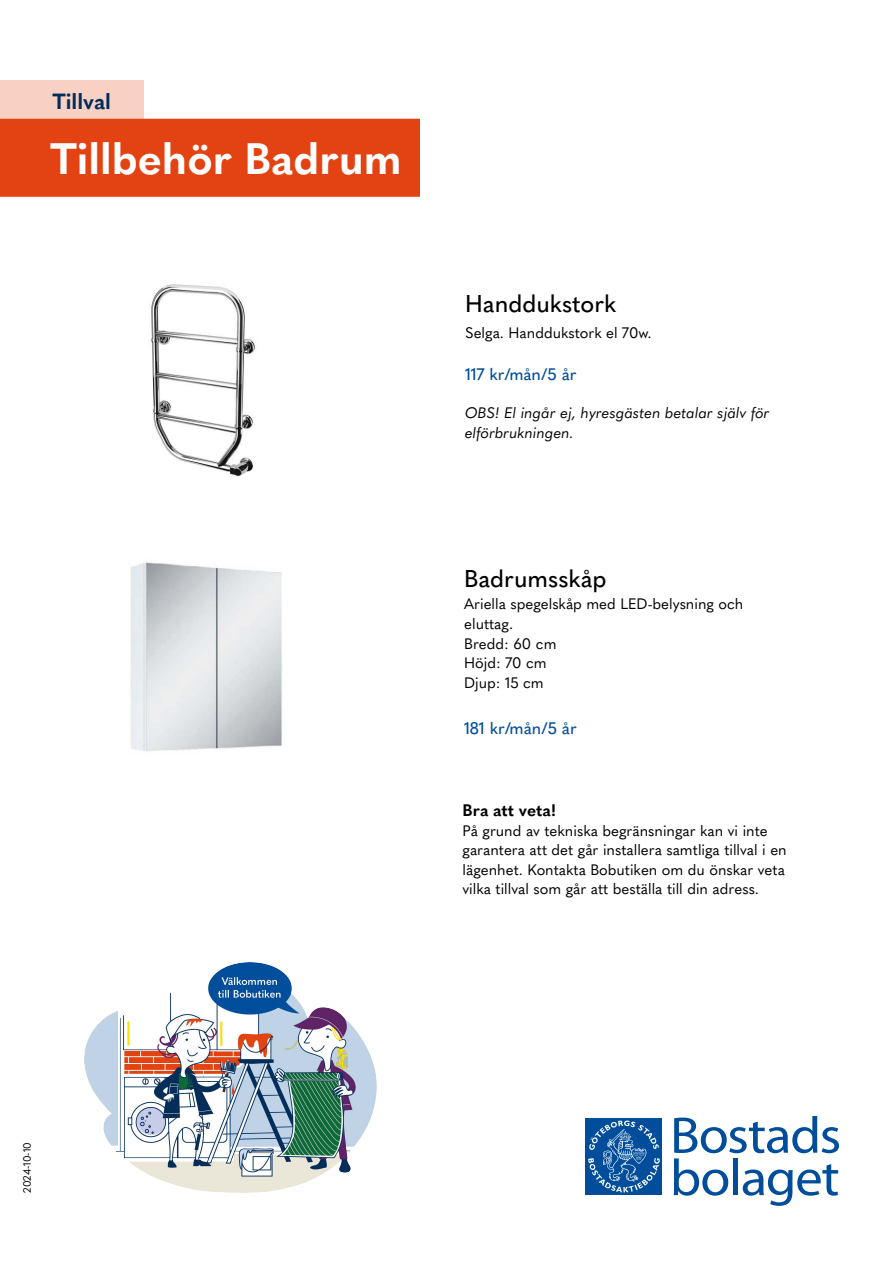
<style>
.page{position:relative;width:893px;height:1263px;background:#fff}
.page>*{position:absolute;margin:0;border:0;box-sizing:border-box;transform-origin:0 0}
.t1{font:700 43.5px "Quasimoda";color:#fff}
.t2{font:500 24px "Quasimoda";color:#000}
.t3{font:700 21.75px "Quasimoda";color:#002e5a}
.t4{font:500 16.5px "Quasimoda";color:#004e9b}
.t5{font:700 16.5px "Quasimoda";color:#000}
.t6{font:15px/19.8px "Quasimoda";color:#000}
.t7{font:italic 15px/20.1px "Quasimoda";color:#000}
.t8{font:10.5px "Quasimoda";color:#000}
</style>
<div class="page">
<img style="left:131px;top:562px;width:151px;height:190px">
<img style="left:151px;top:284px;width:104px;height:192px">
<div style="left:0;top:81px;width:144px;height:38px;background:#f8d0c4"></div>
<div style="left:0;top:119px;width:420px;height:78px;background:#e34312"></div>
<div style="left:585px;top:1118px;width:77px;height:77px;background:#004e9b"></div>
<svg style="left:674px;top:1116px;width:165px;height:90px"></svg>
<svg style="left:588px;top:1120px;width:72px;height:72px"></svg>
<img style="left:85px;top:962px;width:291px;height:231px">
<h3 class="t3" style="left:52px;top:84px;width:60px">Tillval</h3>
<h1 class="t1" style="left:50px;top:125px;width:353px">Tillbehör Badrum</h1>
<h2 class="t2" style="left:465px;top:285px;width:153px">Handdukstork</h2>
<p class="t6" style="left:465px;top:322px;width:188px">Selga. Handdukstork el 70w.</p>
<p class="t4" style="left:465px;top:361px;width:113px">117 kr/mån/5 år</p>
<p class="t7" style="left:465px;top:401px;width:306px">OBS! El ingår ej, hyresgästen betalar själv för elförbrukningen.</p>
<h2 class="t2" style="left:464px;top:560px;width:144px">Badrumsskåp</h2>
<p class="t6" style="left:464px;top:593px;width:281px">Ariella spegelskåp med LED-belysning och eluttag.<br>Bredd: 60 cm<br>Höjd: 70 cm<br>Djup: 15 cm</p>
<p class="t4" style="left:464px;top:716px;width:114px">181 kr/mån/5 år</p>
<p class="t5" style="left:462px;top:798px;width:95px">Bra att veta!</p>
<p class="t6" style="left:462px;top:820px;width:326px;line-height:19.2px">På grund av tekniska begränsningar kan vi inte garantera att det går installera samtliga tillval i en lägenhet. Kontakta Bobutiken om du önskar veta vilka tillval som går att beställa till din adress.</p>
<p class="t8" style="left:19px;top:1192px;width:52px;rotate:-90deg">2024-10-10</p>
</div>
